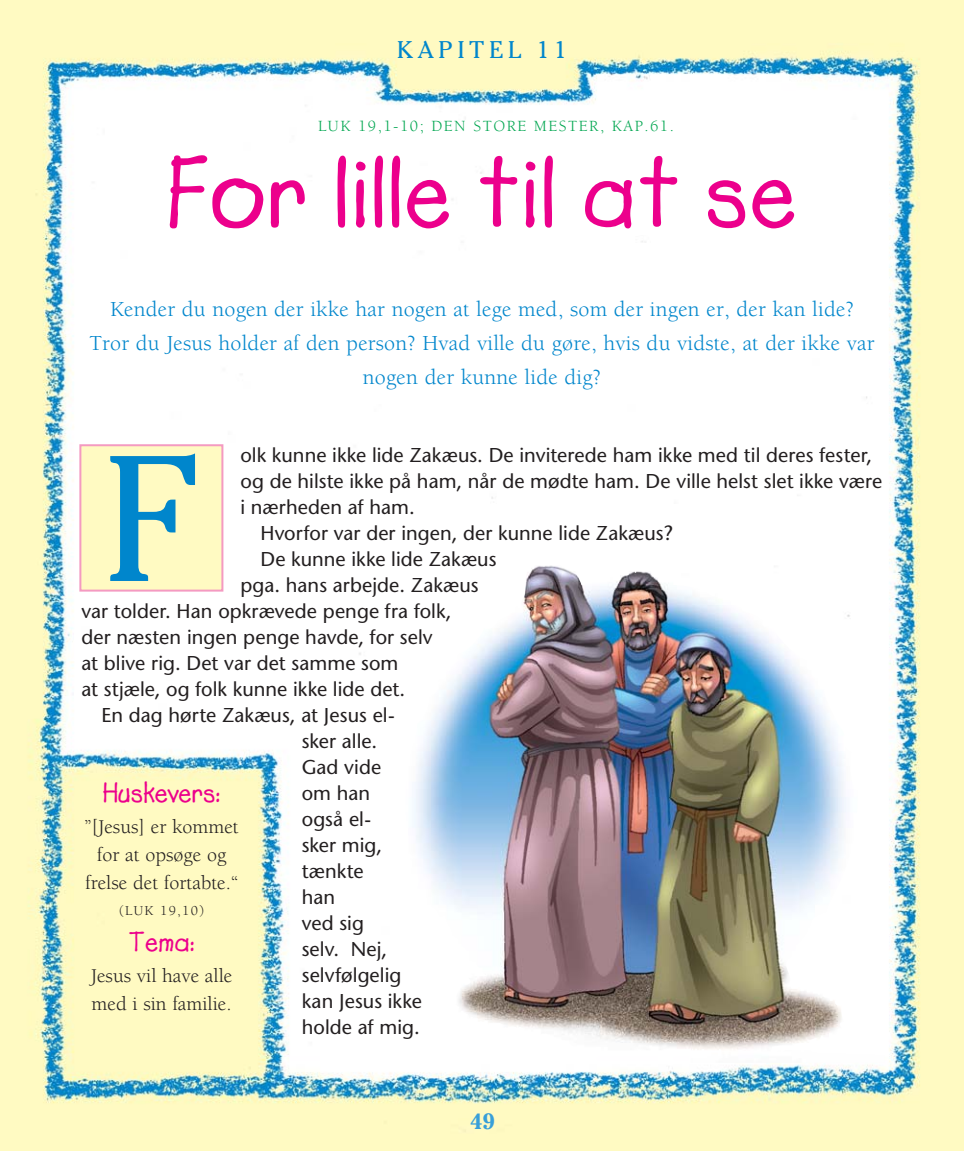
<style>
.page{position:relative;width:964px;height:1151px;background:#fff}
.page>*{position:absolute;margin:0;border:0;box-sizing:border-box;transform-origin:0 0}
.t1{font:177.6px "Cheltenham";color:#0086cc}
.t2{font:700 100px "Lemonade";letter-spacing:.01em;color:#ec008c}
.t3{font:700 28px "Lemonade";color:#ec008c}
.t4{font:24px "Cheltenham";letter-spacing:.2em;color:#0086cc}
.t5{font:22px/34px "Berkeley";letter-spacing:.01em;color:#0086cc;text-align:center}
.t6{font:700 22px "Cheltenham";color:#389fd9}
.t7{font:20px "Stone Sans";color:#231f20}
.t8{font:20px/28px "Berkeley";color:#231f20;text-align:center}
.t9{font:16px "Berkeley";letter-spacing:.095em;color:#00a650}
.t10{font:14px "Berkeley";letter-spacing:.095em;color:#231f20}
</style>
<div class="page">
<img style="left:0;top:0;width:964px;height:1151px">
<div style="left:80px;top:445px;width:142px;height:146px;background:#fffac2"></div>
<div style="left:79px;top:444px;width:144px;height:148px;border:2px solid #f49ac1"></div>
<img style="left:402px;top:565px;width:482px;height:498px">
<p class="t4" style="left:397px;top:41px;width:171px">KAPITEL 11</p>
<p class="t9" style="left:318px;top:120px;width:357px">LUK 19,1-10; DEN STORE MESTER, KAP.61.</p>
<h2 class="t2" style="left:167px;top:161px;width:631px">For lille til at se</h2>
<p class="t5" style="left:89px;top:294px;width:787px">Kender du nogen der ikke har nogen at lege med, som der ingen er, der kan lide?<br>Tror du Jesus holder af den person? Hvad ville du gøre, hvis du vidste, at der ikke var nogen der kunne lide dig?</p>
<p class="t7" style="left:240px;top:447px;width:633px">olk kunne ikke lide Zakæus. De inviterede ham ikke med til deres fester,</p>
<p class="t7" style="left:240px;top:473px;width:643px">og de hilste ikke på ham, når de mødte ham. De ville helst slet ikke være</p>
<p class="t7" style="left:240px;top:499px;width:176px">i nærheden af ham.</p>
<p class="t7" style="left:260px;top:525px;width:414px">Hvorfor var der ingen, der kunne lide Zakæus?</p>
<p class="t7" style="left:260px;top:551px;width:237px">De kunne ikke lide Zakæus</p>
<p class="t7" style="left:240px;top:577px;width:240px">pga. hans arbejde. Zakæus</p>
<p class="t7" style="left:81px;top:603px;width:372px">var tolder. Han opkrævede penge fra folk,</p>
<p class="t7" style="left:81px;top:629px;width:353px">der næsten ingen penge havde, for selv</p>
<p class="t7" style="left:81px;top:655px;width:318px">at blive rig. Det var det samme som</p>
<p class="t7" style="left:81px;top:681px;width:325px">at stjæle, og folk kunne ikke lide det.</p>
<p class="t7" style="left:101px;top:707px;width:295px">En dag hørte Zakæus, at Jesus el-</p>
<p class="t7" style="left:302px;top:733px;width:77px">sker alle.</p>
<p class="t7" style="left:302px;top:759px;width:81px">Gad vide</p>
<p class="t7" style="left:302px;top:785px;width:70px">om han</p>
<p class="t7" style="left:302px;top:811px;width:71px">også el-</p>
<p class="t7" style="left:302px;top:837px;width:82px">sker mig,</p>
<p class="t7" style="left:302px;top:863px;width:63px">tænkte</p>
<p class="t7" style="left:302px;top:889px;width:35px">han</p>
<p class="t7" style="left:302px;top:915px;width:64px">ved sig</p>
<p class="t7" style="left:302px;top:941px;width:87px">selv. Nej,</p>
<p class="t7" style="left:302px;top:967px;width:101px">selvfølgelig</p>
<p class="t7" style="left:302px;top:993px;width:122px">kan Jesus ikke</p>
<p class="t7" style="left:302px;top:1019px;width:120px">holde af mig.</p>
<h1 class="t1" style="left:104px;top:455px;width:94px">F</h1>
<h3 class="t3" style="left:103px;top:784px;width:119px">Huskevers:</h3>
<p class="t8" style="left:84px;top:815px;width:156px">”[Jesus] er kommet for at opsøge og frelse det fortabte.“</p>
<p class="t10" style="left:119px;top:905px;width:86px">(LUK 19,10)</p>
<h3 class="t3" style="left:129px;top:933px;width:67px">Tema:</h3>
<p class="t8" style="left:91px;top:964px;width:143px;text-align:left">Jesus vil have alle med i sin familie.</p>
<p class="t6" style="left:470px;top:1113px;width:26px">49</p>
</div>
